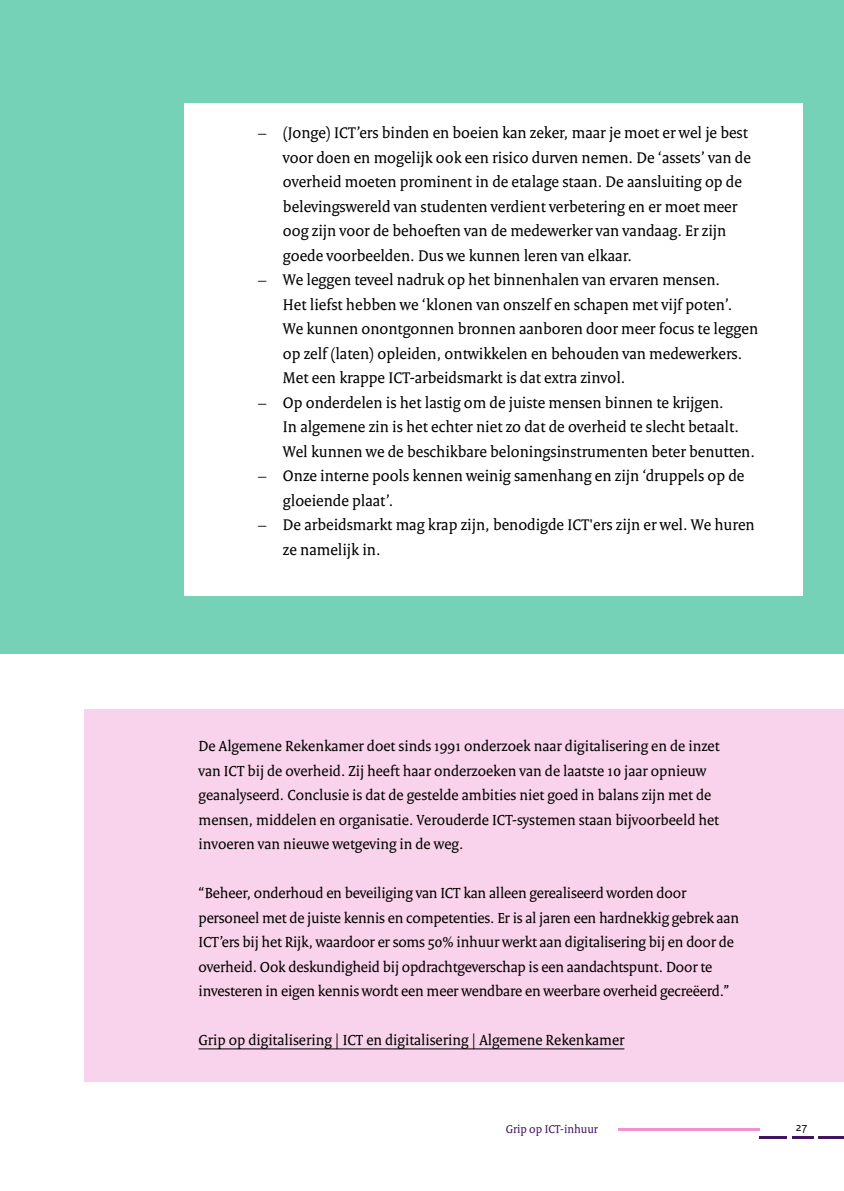
<style>
.page{position:relative;width:844px;height:1191px;background:#fff}
.page>*{position:absolute;margin:0;border:0;box-sizing:border-box;transform-origin:0 0}
.t1{font:16.62px/24.5px "Rijksoverheid Serif";color:#000}
.ABDTOPConsult_11_Kader_Broodtekst{font:15.75px/24.5px "Rijksoverheid Serif";color:#000}
.t2{font:12.25px "Rijksoverheid Serif";color:#42145f}
.t3{font:12.25px "Rijksoverheid Sans Text";color:#000}
</style>
<div class="page">
<div style="left:0;top:0;width:843px;height:653px;background:#76d2b6"></div>
<div style="left:184px;top:103px;width:618px;height:492px;background:#fff"></div>
<div style="left:84px;top:709px;width:759px;height:372px;background:#f9d3eb"></div>
<hr style="left:198px;top:1048px;width:426px;height:1px;background:#000">
<hr style="left:818px;top:1135px;width:25px;height:3px;background:#42145f">
<hr style="left:791px;top:1135px;width:22px;height:3px;background:#42145f">
<hr style="left:759px;top:1135px;width:28px;height:3px;background:#42145f">
<hr style="left:617px;top:1128px;width:142px;height:3px;background:#f092cd">
<p class="t1" style="left:283px;top:121px;width:469px;text-indent:-25px">– (Jonge) ICT’ers binden en boeien kan zeker, maar je moet er wel je best voor doen en mogelijk ook een risico durven nemen. De ‘assets’ van de overheid moeten prominent in de etalage staan. De aansluiting op de belevingswereld van studenten verdient verbetering en er moet meer oog zijn voor de behoeften van de medewerker van vandaag. Er zijn goede voorbeelden. Dus we kunnen leren van elkaar.</p>
<p class="t1" style="left:283px;top:268px;width:476px;text-indent:-25px">– We leggen teveel nadruk op het binnenhalen van ervaren mensen.<br>Het liefst hebben we ‘klonen van onszelf en schapen met vijf poten’.<br>We kunnen onontgonnen bronnen aanboren door meer focus te leggen op zelf (laten) opleiden, ontwikkelen en behouden van medewerkers.<br>Met een krappe ICT-arbeidsmarkt is dat extra zinvol.</p>
<p class="t1" style="left:283px;top:390px;width:473px;text-indent:-25px">– Op onderdelen is het lastig om de juiste mensen binnen te krijgen.<br>In algemene zin is het echter niet zo dat de overheid te slecht betaalt.<br>Wel kunnen we de beschikbare beloningsinstrumenten beter benutten.</p>
<p class="t1" style="left:283px;top:464px;width:462px;text-indent:-25px">– Onze interne pools kennen weinig samenhang en zijn ‘druppels op de gloeiende plaat’.</p>
<p class="t1" style="left:283px;top:513px;width:473px;text-indent:-25px">– De arbeidsmarkt mag krap zijn, benodigde ICT'ers zijn er wel. We huren ze namelijk in.</p>
<p class="ABDTOPConsult_11_Kader_Broodtekst" style="left:198px;top:733px;width:522px">De Algemene Rekenkamer doet sinds 1991 onderzoek naar digitalisering en de inzet van ICT bij de overheid. Zij heeft haar onderzoeken van de laatste 10 jaar opnieuw geanalyseerd. Conclusie is dat de gestelde ambities niet goed in balans zijn met de mensen, middelen en organisatie. Verouderde ICT-systemen staan bijvoorbeeld het invoeren van nieuwe wetgeving in de weg.</p>
<p class="ABDTOPConsult_11_Kader_Broodtekst" style="left:198px;top:880px;width:542px">“Beheer, onderhoud en beveiliging van ICT kan alleen gerealiseerd worden door personeel met de juiste kennis en competenties. Er is al jaren een hardnekkig gebrek aan ICT’ers bij het Rijk, waardoor er soms 50% inhuur werkt aan digitalisering bij en door de overheid. Ook deskundigheid bij opdrachtgeverschap is een aandachtspunt. Door te investeren in eigen kennis wordt een meer wendbare en weerbare overheid gecreëerd.”</p>
<p class="ABDTOPConsult_11_Kader_Broodtekst" style="left:198px;top:1027px;width:427px">Grip op digitalisering | ICT en digitalisering | Algemene Rekenkamer</p>
<p class="t2" style="left:505px;top:1121px;width:94px">Grip op ICT-inhuur</p>
<p class="t3" style="left:795px;top:1120px;width:13px">27</p>
</div>
